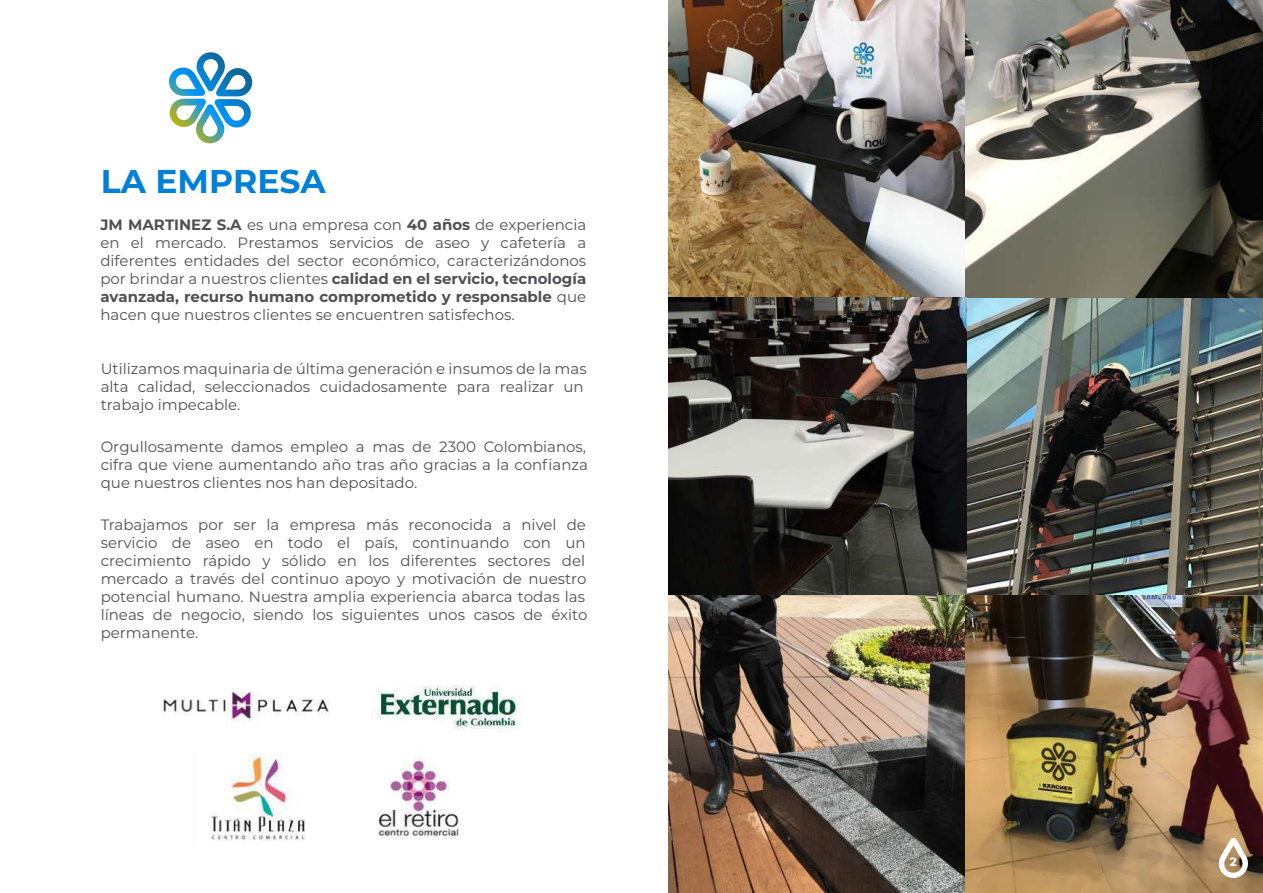
<style>
.page{position:relative;width:1263px;height:893px;background:#fff}
.page>*{position:absolute;margin:0;border:0;box-sizing:border-box;transform-origin:0 0}
.t1{font:700 33px "Montserrat";color:#0080d6}
.t2{font:15px/18px "Montserrat";color:#504f53}
.t3{font:700 12px "Montserrat";color:#fff}
.s1{font-weight:700}
</style>
<div class="page">
<img style="left:966px;top:298px;width:297px;height:595px">
<img style="left:669px;top:0;width:299px;height:299px">
<img style="left:966px;top:0;width:297px;height:297px">
<img style="left:669px;top:298px;width:297px;height:595px">
<svg style="left:169px;top:52px;width:84px;height:91px"></svg>
<svg style="left:1217px;top:838px;width:32px;height:40px"></svg>
<img style="left:374px;top:685px;width:146px;height:44px">
<img style="left:163px;top:691px;width:166px;height:31px">
<img style="left:211px;top:754px;width:94px;height:87px">
<img style="left:378px;top:759px;width:83px;height:80px">
<h1 class="t1" style="left:101px;top:157px;width:227px">LA EMPRESA</h1>
<p class="t2" style="left:100px;top:216px;width:487px;text-align:justify"><span class="s1">JM MARTINEZ S.A</span> es una empresa con <span class="s1">40 años</span> de experiencia en el mercado. Prestamos servicios de aseo y cafetería a diferentes entidades del sector económico, caracterizándonos por brindar a nuestros clientes <span class="s1">calidad en el servicio, tecnología avanzada, recurso humano comprometido y responsable</span> que hacen que nuestros clientes se encuentren satisfechos.</p>
<p class="t2" style="left:101px;top:359px;width:487px">Utilizamos maquinaria de última generación e insumos de la mas alta calidad, seleccionados cuidadosamente para realizar un trabajo impecable.</p>
<p class="t2" style="left:101px;top:437px;width:489px;text-align:justify">Orgullosamente damos empleo a mas de 2300 Colombianos, cifra que viene aumentando año tras año gracias a la confianza que nuestros clientes nos han depositado.</p>
<p class="t2" style="left:101px;top:515px;width:488px">Trabajamos por ser la empresa más reconocida a nivel de servicio de aseo en todo el país, continuando con un crecimiento rápido y sólido en los diferentes sectores del mercado a través del continuo apoyo y motivación de nuestro potencial humano. Nuestra amplia experiencia abarca todas las líneas de negocio, siendo los siguientes unos casos de éxito permanente.</p>
<p class="t3" style="left:1230px;top:853px;width:9px">2</p>
</div>
